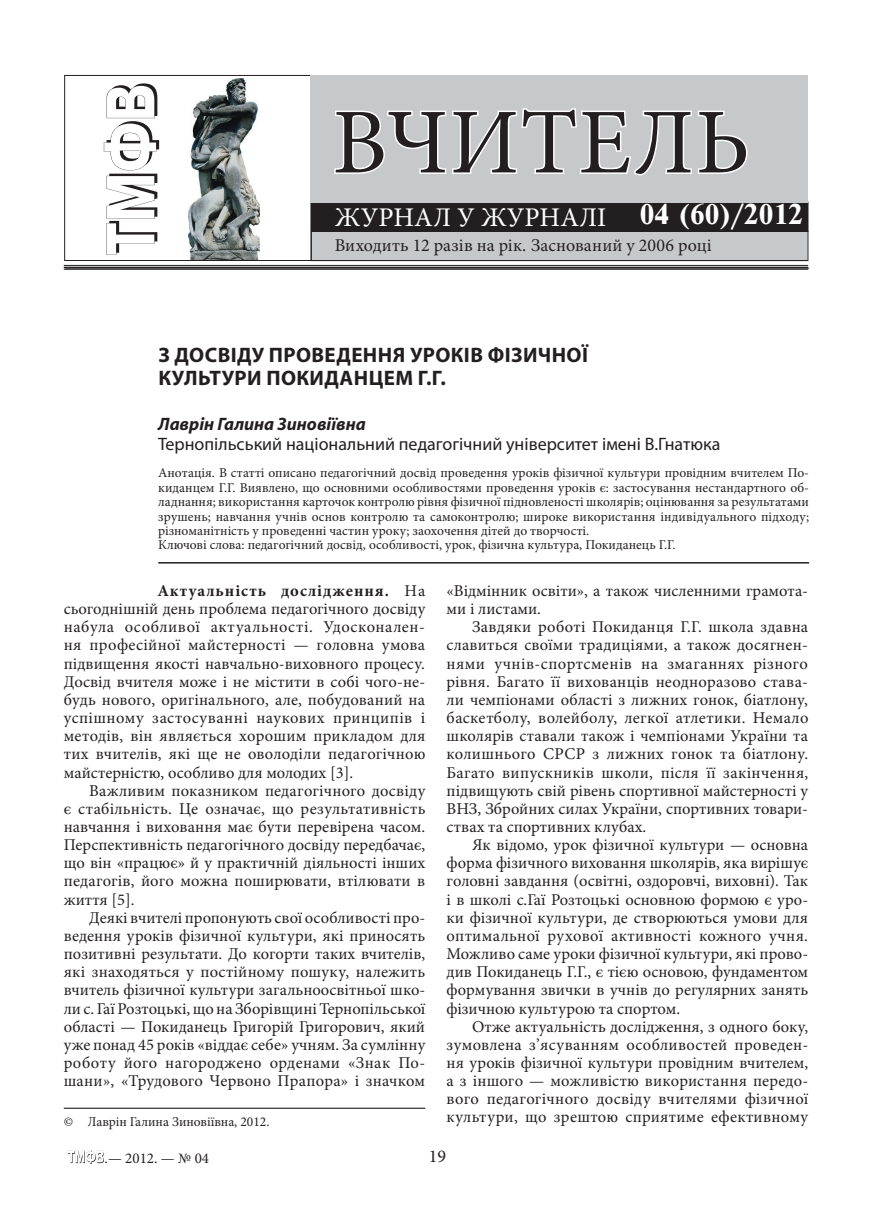
<style>
.page{position:relative;width:872px;height:1212px;background:#fff}
.page>*{position:absolute;margin:0;border:0;box-sizing:border-box;transform-origin:0 0}
.t1{font:92.85px "Minion Pro";color:#231f20}
.t2{font:27px "Minion Pro";color:#fff}
.t3{font:27px "A Classic Times ET Bold";color:#fff}
.t4{font:700 21px/23.1px "Myriad Pro";letter-spacing:.02em;color:#231f20}
.t5{font:18px "Myriad Pro";color:#231f20}
.t6{font:18px "Minion Pro";letter-spacing:.005em;color:#231f20}
.t7{font:italic 700 18px "Myriad Pro";color:#231f20}
.t8{font:16.5px/18.1px "Minion Pro";letter-spacing:.005em;color:#231f20;text-align:justify}
.t9{font:15px "Minion Pro";color:#231f20}
.t10{font:13.5px/14.4px "Minion Pro";color:#231f20}
.s1{font-weight:700}
</style>
<div class="page">
<svg style="left:68px;top:1150px;width:36px;height:13px"></svg>
<div style="left:311px;top:231px;width:497px;height:30px;background:#c7c8ca"></div>
<div style="left:311px;top:231px;width:497px;height:30px;border:1px solid #231f20"></div>
<div style="left:64px;top:75px;width:247px;height:186px;border:1px solid #231f20"></div>
<hr style="left:64px;top:269px;width:744px;height:1px;background:#231f20">
<hr style="left:64px;top:267px;width:744px;height:1px;background:#231f20">
<hr style="left:64px;top:265px;width:744px;height:1px;background:#231f20">
<div style="left:311px;top:202px;width:497px;height:29px;background:#231f20"></div>
<div style="left:311px;top:202px;width:497px;height:29px;border:1px solid #231f20"></div>
<img style="left:189px;top:79px;width:70px;height:180px">
<svg style="left:104px;top:83px;width:55px;height:172px"></svg>
<div style="left:311px;top:75px;width:497px;height:127px;background:#c7c8ca"></div>
<svg style="left:334px;top:108px;width:414px;height:68px"></svg>
<hr style="left:64px;top:1108px;width:361px;height:1px;background:#231f20">
<hr style="left:65px;top:268px;width:744px;height:1px;background:#231f20">
<hr style="left:158px;top:562px;width:651px;height:1px;background:#231f20">
<h1 class="t1" style="left:332px;top:81px;width:116px">Вчител</h1>
<h1 class="t1" style="left:695px;top:81px;width:55px">ь</h1>
<h2 class="t2" style="left:335px;top:199px;width:273px">ЖУРНАЛ У ЖУРНАЛІ</h2>
<h2 class="t3" style="left:639px;top:199px;width:165px">04 (60)/2012</h2>
<p class="t6" style="left:335px;top:234px;width:378px">Виходить 12 разів на рік. Заснований у 2006 році</p>
<p class="t4" style="left:158px;top:343px;width:431px">З досвіду проведення уроків фізичної культури Покиданцем Г.Г.</p>
<p class="t7" style="left:158px;top:413px;width:209px">Лаврін Галина Зиновіївна</p>
<p class="t5" style="left:158px;top:433px;width:564px">Тернопільський національний педагогічний університет імені В.Гнатюка</p>
<p class="t10" style="left:158px;top:466px;width:652px">Анотація. В статті описано педагогічний досвід проведення уроків фізичної культури провідним вчителем По&shy;киданцем Г.Г. Виявлено, що основними особливостями проведення уроків є: застосування нестандартного об&shy;ладнання; використання карточок контролю рівня фізичної підновленості школярів; оцінювання за результатами зрушень; навчання учнів основ контролю та самоконтролю; широке використання індивідуального підходу; різноманітність у проведенні частин уроку; заохочення дітей до творчості.<br>Ключові слова: педагогічний досвід, особливості, урок, фізична культура, Покиданець Г.Г.</p>
<p class="t8" style="left:64px;top:582px;width:363px;text-indent:94px"><span class="s1">Актуальність дослідження.</span> На сьогоднішній день проблема педагогічного досвіду набула особливої актуальності. Удосконален&shy;ня професійної майстерності — головна умова підвищення якості навчально-виховного процесу.<br>Досвід вчителя може і не містити в собі чого-не&shy;будь нового, оригінального, але, побудований на успішному застосуванні наукових принципів і методів, він являється хорошим прикладом для тих вчителів, які ще не оволоділи педагогічною майстерністю, особливо для молодих [3].</p>
<p class="t8" style="left:64px;top:781px;width:363px;text-indent:26px">Важливим показником педагогічного досвіду є стабільність. Це означає, що результативність навчання і виховання має бути перевірена часом.<br>Перспективність педагогічного досвіду передбачає, що він «працює» й у практичній діяльності інших педагогів, його можна поширювати, втілювати в життя [5].</p>
<p class="t8" style="left:64px;top:908px;width:363px;text-indent:26px">Деякі вчителі пропонують свої особливості про&shy;ведення уроків фізичної культури, які приносять позитивні результати. До когорти таких вчителів, які знаходяться у постійному пошуку, належить вчитель фізичної культури загальноосвітньої шко&shy;ли с. Гаї Розтоцькі, що на Зборівщині Тернопільської області — Покиданець Григорій Григорович, який уже понад 45 років «віддає себе» учням. За сумлінну роботу його нагороджено орденами «Знак По&shy;шани», «Трудового Червоно Прапора» і значком</p>
<p class="t10" style="left:64px;top:1114px;width:207px">© Лаврін Галина Зиновіївна, 2012.</p>
<p class="t8" style="left:446px;top:582px;width:363px">«Відмінник освіти», а також численними грамота&shy;ми і листами.</p>
<p class="t8" style="left:446px;top:618px;width:363px;text-indent:26px">Завдяки роботі Покиданця Г.Г. школа здавна славиться своїми традиціями, а також досягнен&shy;нями учнів-спортсменів на змаганнях різного рівня. Багато її вихованців неодноразово става&shy;ли чемпіонами області з лижних гонок, біатлону, баскетболу, волейболу, легкої атлетики. Немало школярів ставали також і чемпіонами України та колишнього СРСР з лижних гонок та біатлону.<br>Багато випускників школи, після її закінчення, підвищують свій рівень спортивної майстерності у ВНЗ, Збройних силах України, спортивних товари&shy;ствах та спортивних клубах.</p>
<p class="t8" style="left:446px;top:836px;width:363px;text-indent:26px">Як відомо, урок фізичної культури — основна форма фізичного виховання школярів, яка вирішує головні завдання (освітні, оздоровчі, виховні). Так і в школі с.Гаї Розтоцькі основною формою є уро&shy;ки фізичної культури, де створюються умови для оптимальної рухової активності кожного учня.<br>Можливо саме уроки фізичної культури, які прово&shy;див Покиданець Г.Г., є тією основою, фундаментом формування звички в учнів до регулярних занять фізичною культурою та спортом.</p>
<p class="t8" style="left:446px;top:1017px;width:363px;text-indent:26px">Отже актуальність дослідження, з одного боку, зумовлена з’ясуванням особливостей проведен&shy;ня уроків фізичної культури провідним вчителем, а з іншого — можливістю використання передо&shy;вого педагогічного досвіду вчителями фізичної культури, що зрештою сприятиме ефективному</p>
<p class="t9" style="left:105px;top:1148px;width:106px">.— 2012. — № 04</p>
<p class="t6" style="left:429px;top:1144px;width:19px">19</p>
</div>
